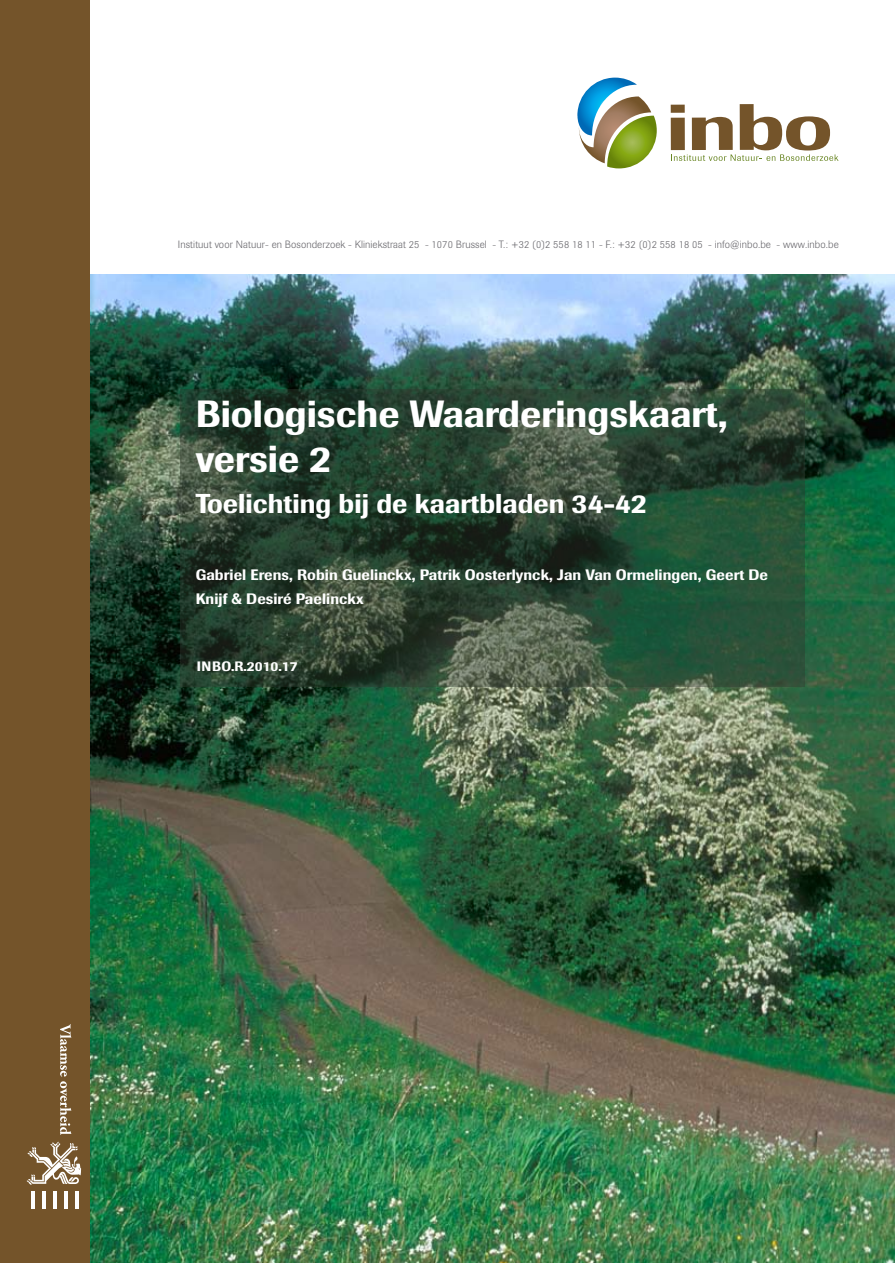
<style>
.page{position:relative;width:895px;height:1263px;background:#fff}
.page>*{position:absolute;margin:0;border:0;box-sizing:border-box;transform-origin:0 0}
.t1{font:500 37.5px/45px "Imago";color:#fff}
.t2{font:500 27px "Imago";color:#fff}
.t3{font:500 15px/24px "Imago";letter-spacing:.005em;color:#fff}
.t4{font:500 13.5px "Imago";color:#fff}
.t5{font:300 10.5px "Imago";letter-spacing:.01em;color:#68676c}
</style>
<div class="page">
<img style="left:90px;top:275px;width:804px;height:988px">
<svg style="left:180px;top:389px;width:624px;height:297px"></svg>
<svg style="left:577px;top:78px;width:79px;height:90px"></svg>
<svg style="left:670px;top:104px;width:168px;height:57px"></svg>
<div style="left:0;top:0;width:90px;height:1263px;background:#74542a"></div>
<svg style="left:27px;top:1141px;width:54px;height:44px"></svg>
<svg style="left:60px;top:1024px;width:11px;height:111px"></svg>
<hr style="left:76px;top:1191px;width:3px;height:18px;background:#fff">
<hr style="left:42px;top:1191px;width:3px;height:18px;background:#fff">
<hr style="left:65px;top:1191px;width:3px;height:18px;background:#fff">
<hr style="left:53px;top:1191px;width:4px;height:18px;background:#fff">
<hr style="left:31px;top:1191px;width:3px;height:18px;background:#fff">
<p class="t5" style="left:178px;top:239px;width:662px">Instituut voor Natuur- en Bosonderzoek - Kliniekstraat 25 - 1070 Brussel - T.: +32 (0)2 558 18 11 - F.: +32 (0)2 558 18 05 - info@inbo.be - www.inbo.be</p>
<h1 class="t1" style="left:196px;top:391px;width:533px">Biologische Waarderingskaart, versie 2</h1>
<h2 class="t2" style="left:196px;top:487px;width:452px">Toelichting bij de kaartbladen 34-42</h2>
<h3 class="t3" style="left:196px;top:563px;width:573px">Gabriel Erens, Robin Guelinckx, Patrik Oosterlynck, Jan Van Ormelingen, Geert De<br>Knijf &amp; Desiré Paelinckx</h3>
<p class="t4" style="left:197px;top:658px;width:102px">INBO.R.2010.17</p>
</div>
